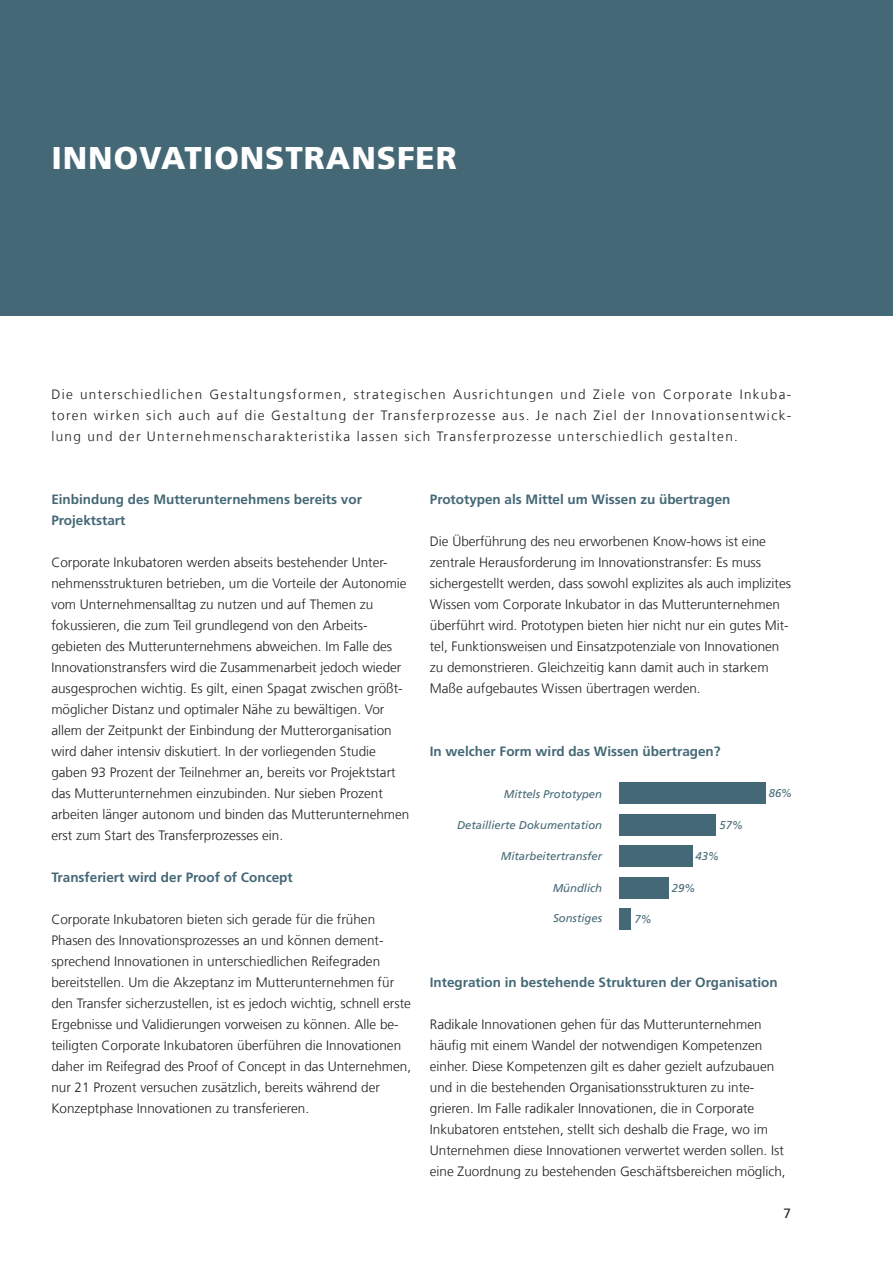
<style>
.page{position:relative;width:893px;height:1263px;background:#fff}
.page>*{position:absolute;margin:0;border:0;box-sizing:border-box;transform-origin:0 0}
._03_Standardüberschr{font:900 31.5px "Frutiger LT Com";letter-spacing:.03em;color:#fff}
._06_Fließtext{font:300 13.5px/21px "Frutiger LT Com";color:#231f20}
._04_Einleitungstext{font:300 13.5px/21px "Frutiger LT Com";letter-spacing:.1em;color:#231f20;text-align:justify}
._07_Zwischenüberschr{font:700 13.5px/21px "Frutiger LT Com";color:#456876}
.t1{font:13.5px "Frutiger LT Com";color:#231f20}
._05_Marginalie_Bildu{font:italic 11.25px "Frutiger LT Com";color:#456876}
</style>
<div class="page">
<div style="left:0;top:0;width:893px;height:315px;background:#456876"></div>
<div style="left:619px;top:782px;width:146px;height:22px;background:#456876"></div>
<div style="left:619px;top:814px;width:97px;height:21px;background:#456876"></div>
<div style="left:619px;top:909px;width:12px;height:21px;background:#456876"></div>
<div style="left:619px;top:877px;width:49px;height:21px;background:#456876"></div>
<div style="left:619px;top:846px;width:73px;height:21px;background:#456876"></div>
<p class="_03_Standardüberschr" style="left:51px;top:139px;width:407px">INNOVATIONSTRANSFER</p>
<p class="_04_Einleitungstext" style="left:51px;top:384px;width:741px">Die unterschiedlichen Gestaltungsformen, strategischen Ausrichtungen und Ziele von Corporate Inkuba&shy;toren wirken sich auch auf die Gestaltung der Transferprozesse aus. Je nach Ziel der Innovationsentwick&shy;lung und der Unternehmenscharakteristika lassen sich Transferprozesse unterschiedlich gestalten.</p>
<p class="_07_Zwischenüberschr" style="left:51px;top:489px;width:312px">Einbindung des Mutterunternehmens bereits vor<br>Projektstart</p>
<p class="_06_Fließtext" style="left:51px;top:552px;width:360px">Corporate Inkubatoren werden abseits bestehender Unter&shy;nehmensstrukturen betrieben, um die Vorteile der Autonomie vom Unternehmensalltag zu nutzen und auf Themen zu fokussieren, die zum Teil grundlegend von den Arbeits&shy;gebieten des Mutterunternehmens abweichen. Im Falle des Innovationstransfers wird die Zusammenarbeit jedoch wieder ausgesprochen wichtig. Es gilt, einen Spagat zwischen größt&shy;möglicher Distanz und optimaler Nähe zu bewältigen. Vor allem der Zeitpunkt der Einbindung der Mutterorganisation wird daher intensiv diskutiert. In der vorliegenden Studie gaben 93 Prozent der Teilnehmer an, bereits vor Projektstart das Mutterunternehmen einzubinden. Nur sieben Prozent arbeiten länger autonom und binden das Mutterunternehmen erst zum Start des Transferprozesses ein.</p>
<p class="_07_Zwischenüberschr" style="left:51px;top:867px;width:243px">Transferiert wird der Proof of Concept</p>
<p class="_06_Fließtext" style="left:51px;top:909px;width:361px">Corporate Inkubatoren bieten sich gerade für die frühen Phasen des Innovationsprozesses an und können dement&shy;sprechend Innovationen in unterschiedlichen Reifegraden bereitstellen. Um die Akzeptanz im Mutterunternehmen für den Transfer sicherzustellen, ist es jedoch wichtig, schnell erste Ergebnisse und Validierungen vorweisen zu können. Alle be&shy;teiligten Corporate Inkubatoren überführen die Innovationen daher im Reifegrad des Proof of Concept in das Unternehmen, nur 21 Prozent versuchen zusätzlich, bereits während der Konzeptphase Innovationen zu transferieren.</p>
<p class="_07_Zwischenüberschr" style="left:430px;top:489px;width:302px">Prototypen als Mittel um Wissen zu übertragen</p>
<p class="_06_Fließtext" style="left:430px;top:531px;width:363px">Die Überführung des neu erworbenen Know-hows ist eine zentrale Herausforderung im Innovationstransfer: Es muss sichergestellt werden, dass sowohl explizites als auch implizites Wissen vom Corporate Inkubator in das Mutterunternehmen überführt wird. Prototypen bieten hier nicht nur ein gutes Mit&shy;tel, Funktionsweisen und Einsatzpotenziale von Innovationen zu demonstrieren. Gleichzeitig kann damit auch in starkem Maße aufgebautes Wissen übertragen werden.</p>
<p class="_07_Zwischenüberschr" style="left:430px;top:741px;width:292px">In welcher Form wird das Wissen übertragen?</p>
<p class="_05_Marginalie_Bildu" style="left:504px;top:787px;width:100px">Mittels Prototypen</p>
<p class="_05_Marginalie_Bildu" style="left:769px;top:787px;width:25px">86%</p>
<p class="_05_Marginalie_Bildu" style="left:457px;top:818px;width:147px">Detaillierte Dokumentation</p>
<p class="_05_Marginalie_Bildu" style="left:719px;top:818px;width:25px">57%</p>
<p class="_05_Marginalie_Bildu" style="left:501px;top:850px;width:103px">Mitarbeitertransfer</p>
<p class="_05_Marginalie_Bildu" style="left:696px;top:850px;width:25px">43%</p>
<p class="_05_Marginalie_Bildu" style="left:553px;top:881px;width:51px">Mündlich</p>
<p class="_05_Marginalie_Bildu" style="left:672px;top:881px;width:25px">29%</p>
<p class="_05_Marginalie_Bildu" style="left:553px;top:912px;width:50px">Sonstiges</p>
<p class="_05_Marginalie_Bildu" style="left:634px;top:913px;width:19px">7%</p>
<p class="_07_Zwischenüberschr" style="left:430px;top:972px;width:349px">Integration in bestehende Strukturen der Organisation</p>
<p class="_06_Fließtext" style="left:430px;top:1014px;width:357px">Radikale Innovationen gehen für das Mutterunternehmen häufig mit einem Wandel der notwendigen Kompetenzen einher. Diese Kompetenzen gilt es daher gezielt aufzubauen und in die bestehenden Organisationsstrukturen zu inte&shy;grieren. Im Falle radikaler Innovationen, die in Corporate Inkubatoren entstehen, stellt sich deshalb die Frage, wo im Unternehmen diese Innovationen verwertet werden sollen. Ist eine Zuordnung zu bestehenden Geschäftsbereichen möglich,</p>
<p class="t1" style="left:783px;top:1205px;width:9px">7</p>
</div>
